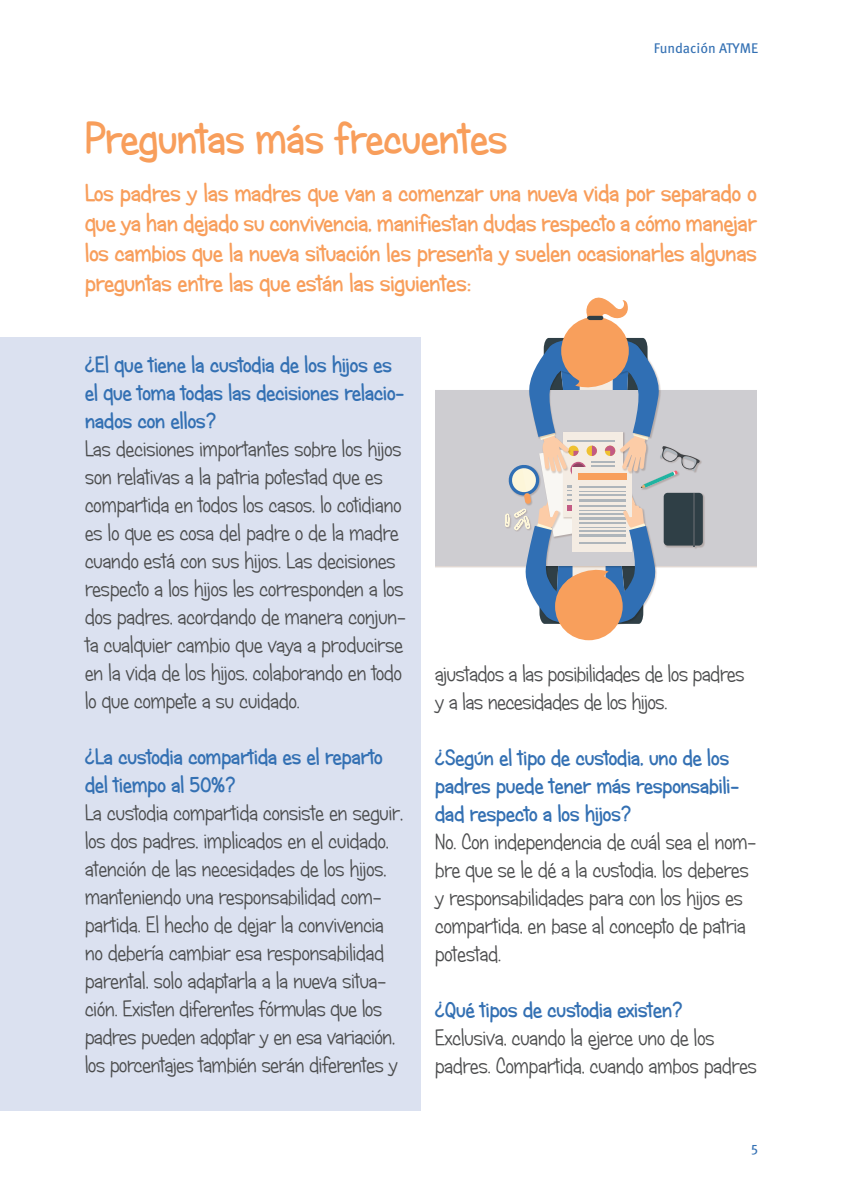
<style>
.page{position:relative;width:842px;height:1191px;background:#fff}
.page>*{position:absolute;margin:0;border:0;box-sizing:border-box;transform-origin:0 0}
.t1{font:44px "Candy Round BTN Bold";color:#f89e5b}
.t2{font:24px/30px "Candy Round BTN Bold";color:#f89e5b;text-align:justify}
.t3{font:22px/28px "Candy Round BTN";color:#4b4c4d}
.t4{font:22px/28px "Candy Round BTN Bold";color:#3370b3}
.t5{font:14px "Meta Pro";letter-spacing:-.005em;color:#3370b3}
</style>
<div class="page">
<div style="left:435px;top:390px;width:322px;height:176px;background:#cecdd1"></div>
<img style="left:700px;top:493px;width:5px;height:55px">
<div style="left:664px;top:493px;width:39px;height:52px;background:#2f3f46;border-radius:4px"></div>
<div style="left:555px;top:572px;width:68px;height:68px;background:#f89f5c;border-radius:50%"></div>
<div style="left:561px;top:317px;width:68px;height:67px;background:#f89f5c;border-radius:50%"></div>
<svg style="left:504px;top:337px;width:196px;height:289px"></svg>
<svg style="left:582px;top:297px;width:46px;height:24px"></svg>
<div style="left:0;top:337px;width:421px;height:773px;background:#dbe1f0"></div>
<p class="t5" style="left:654px;top:39px;width:106px">Fundación ATYME</p>
<h1 class="t1" style="left:85px;top:112px;width:424px">Preguntas más frecuentes</h1>
<p class="t2" style="left:85px;top:178px;width:673px">Los padres y las madres que van a comenzar una nueva vida por separado o que ya han dejado su convivencia, manifiestan dudas respecto a cómo manejar los cambios que la nueva situación les presenta y suelen ocasionarles algunas preguntas entre las que están las siguientes:</p>
<p class="t4" style="left:85px;top:350px;width:321px">¿El que tiene la custodia de los hijos es el que toma todas las decisiones relacio&shy;nados con ellos?</p>
<p class="t3" style="left:85px;top:434px;width:322px">Las decisiones importantes sobre los hijos son relativas a la patria potestad que es compartida en todos los casos, lo cotidiano es lo que es cosa del padre o de la madre cuando está con sus hijos. Las decisiones respecto a los hijos les corresponden a los dos padres, acordando de manera conjun&shy;ta cualquier cambio que vaya a producirse en la vida de los hijos, colaborando en todo lo que compete a su cuidado.</p>
<p class="t4" style="left:85px;top:742px;width:299px">¿La custodia compartida es el reparto del tiempo al 50%?</p>
<p class="t3" style="left:85px;top:798px;width:319px">La custodia compartida consiste en seguir, los dos padres, implicados en el cuidado, atención de las necesidades de los hijos, manteniendo una responsabilidad com&shy;partida. El hecho de dejar la convivencia no debería cambiar esa responsabilidad parental, solo adaptarla a la nueva situa&shy;ción. Existen diferentes fórmulas que los padres pueden adoptar y en esa variación, los porcentajes también serán diferentes y</p>
<p class="t3" style="left:435px;top:659px;width:311px">ajustados a las posibilidades de los padres y a las necesidades de los hijos.</p>
<p class="t4" style="left:435px;top:743px;width:306px">¿Según el tipo de custodia, uno de los padres puede tener más responsabili&shy;dad respecto a los hijos?</p>
<p class="t3" style="left:435px;top:827px;width:323px">No. Con independencia de cuál sea el nom&shy;bre que se le dé a la custodia, los deberes y responsabilidades para con los hijos es compartida, en base al concepto de patria potestad.</p>
<p class="t4" style="left:435px;top:995px;width:249px">¿Qué tipos de custodia existen?</p>
<p class="t3" style="left:435px;top:1023px;width:323px">Exclusiva, cuando la ejerce uno de los padres. Compartida, cuando ambos padres</p>
<p class="t5" style="left:751px;top:1138px;width:8px">5</p>
</div>
